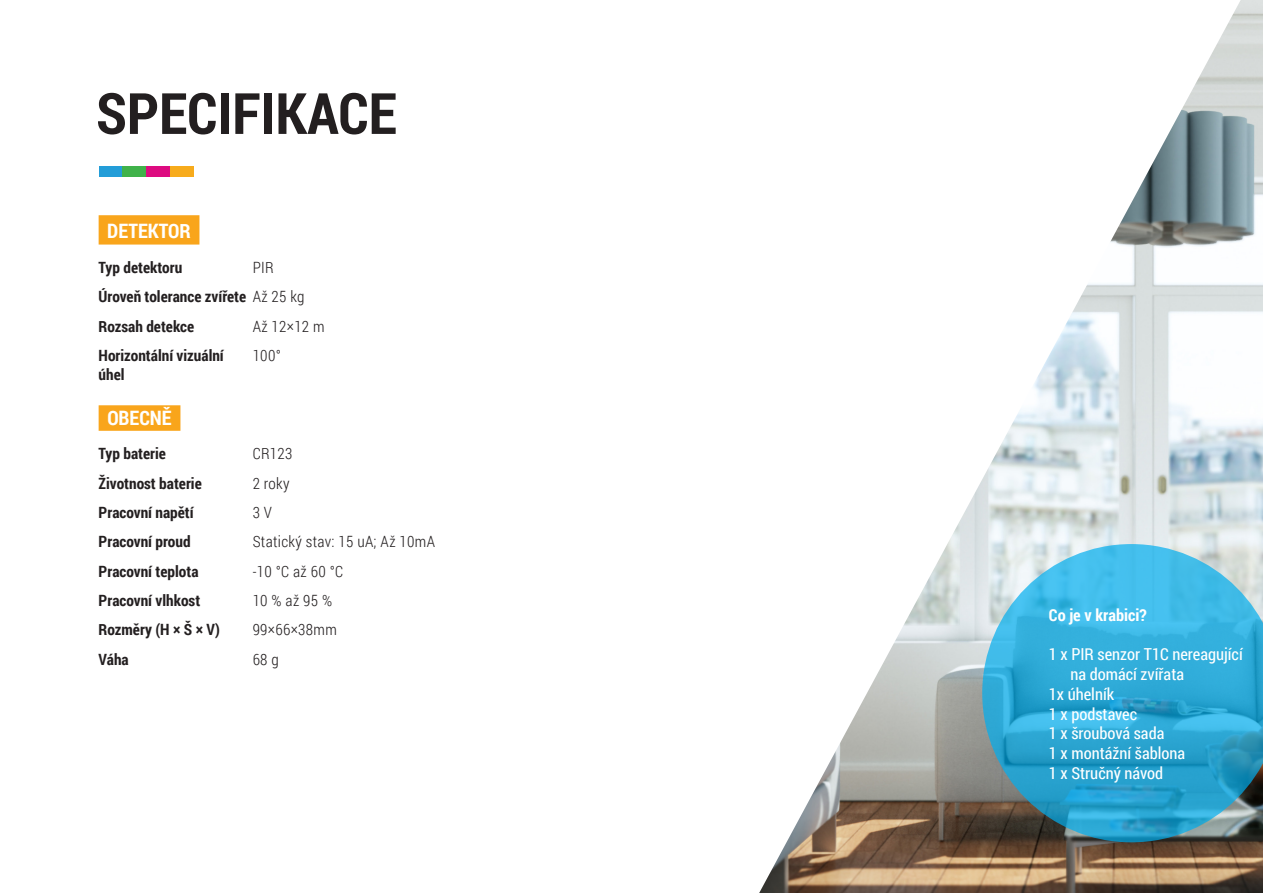
<style>
.page{position:relative;width:1263px;height:893px;background:#fff}
.page>*{position:absolute;margin:0;border:0;box-sizing:border-box;transform-origin:0 0}
.grote_titel{font:700 57px "Roboto Condensed";color:#231f20}
.spec_titel{font:700 19.8px "Roboto Condensed";color:#fff}
.t1{font:16.5px "Roboto Condensed";color:#fff}
.t2{font:700 16.5px "Roboto Condensed";color:#fff}
.t3{font:700 15.6px/18.6px "Roboto Condensed";color:#231f20}
.t4{font:300 15.6px "Roboto Condensed";letter-spacing:.02em;color:#231f20}
.s1{font-weight:300}
</style>
<div class="page">
<img style="left:759px;top:0;width:504px;height:893px">
<div style="left:99px;top:167px;width:24px;height:10px;background:#239dd8"></div>
<div style="left:122px;top:167px;width:24px;height:10px;background:#40b24a"></div>
<div style="left:146px;top:167px;width:24px;height:10px;background:#dd0b80"></div>
<div style="left:170px;top:167px;width:24px;height:10px;background:#f7ab1c"></div>
<svg style="left:982px;top:544px;width:281px;height:298px;background:#45a9cd"></svg>
<div style="left:99px;top:215px;width:100px;height:30px;background:#f9a51b"></div>
<div style="left:99px;top:405px;width:81px;height:26px;background:#f9a51b"></div>
<p class="grote_titel" style="left:96px;top:73px;width:302px">SPECIFIKACE</p>
<p class="spec_titel" style="left:107px;top:217px;width:85px">DETEKTOR</p>
<p class="t3" style="left:99px;top:257px;width:85px">Typ detektoru</p>
<p class="t4" style="left:253px;top:257px;width:23px">PIR</p>
<p class="t3" style="left:99px;top:287px;width:207px">Úroveň tolerance zvířete <span class="s1">Až 25 kg</span></p>
<p class="t3" style="left:99px;top:316px;width:97px">Rozsah detekce</p>
<p class="t4" style="left:253px;top:315px;width:74px">Až 12×12 m</p>
<p class="t3" style="left:99px;top:345px;width:127px">Horizontální vizuální úhel</p>
<p class="t4" style="left:253px;top:345px;width:30px">100°</p>
<p class="spec_titel" style="left:107px;top:404px;width:66px">OBECNĚ</p>
<p class="t3" style="left:99px;top:444px;width:69px">Typ baterie</p>
<p class="t4" style="left:253px;top:443px;width:41px">CR123</p>
<p class="t3" style="left:99px;top:473px;width:105px">Životnost baterie</p>
<p class="t4" style="left:253px;top:472px;width:38px">2 roky</p>
<p class="t3" style="left:99px;top:503px;width:97px">Pracovní napětí</p>
<p class="t4" style="left:253px;top:502px;width:21px">3 V</p>
<p class="t3" style="left:99px;top:532px;width:93px">Pracovní proud</p>
<p class="t4" style="left:253px;top:531px;width:184px">Statický stav: 15 uA; Až 10mA</p>
<p class="t3" style="left:99px;top:561px;width:101px">Pracovní teplota</p>
<p class="t4" style="left:253px;top:560px;width:92px">-10 °C až 60 °C</p>
<p class="t3" style="left:99px;top:591px;width:103px">Pracovní vlhkost</p>
<p class="t4" style="left:253px;top:590px;width:81px">10 % až 95 %</p>
<p class="t3" style="left:99px;top:620px;width:123px">Rozměry (H × Š × V)</p>
<p class="t4" style="left:253px;top:619px;width:86px">99×66×38mm</p>
<p class="t3" style="left:99px;top:649px;width:32px">Váha</p>
<p class="t4" style="left:253px;top:648px;width:28px">68 g</p>
<p class="t2" style="left:1049px;top:603px;width:99px">Co je v krabici?</p>
<p class="t1" style="left:1049px;top:643px;width:195px">1 x PIR senzor T1C nereagující</p>
<p class="t1" style="left:1070px;top:663px;width:115px">na domácí zvířata</p>
<p class="t1" style="left:1049px;top:682px;width:67px">1x úhelník</p>
<p class="t1" style="left:1049px;top:702px;width:90px">1 x podstavec</p>
<p class="t1" style="left:1049px;top:722px;width:117px">1 x šroubová sada</p>
<p class="t1" style="left:1049px;top:742px;width:138px">1 x montážní šablona</p>
<p class="t1" style="left:1049px;top:762px;width:116px">1 x Stručný návod</p>
</div>
